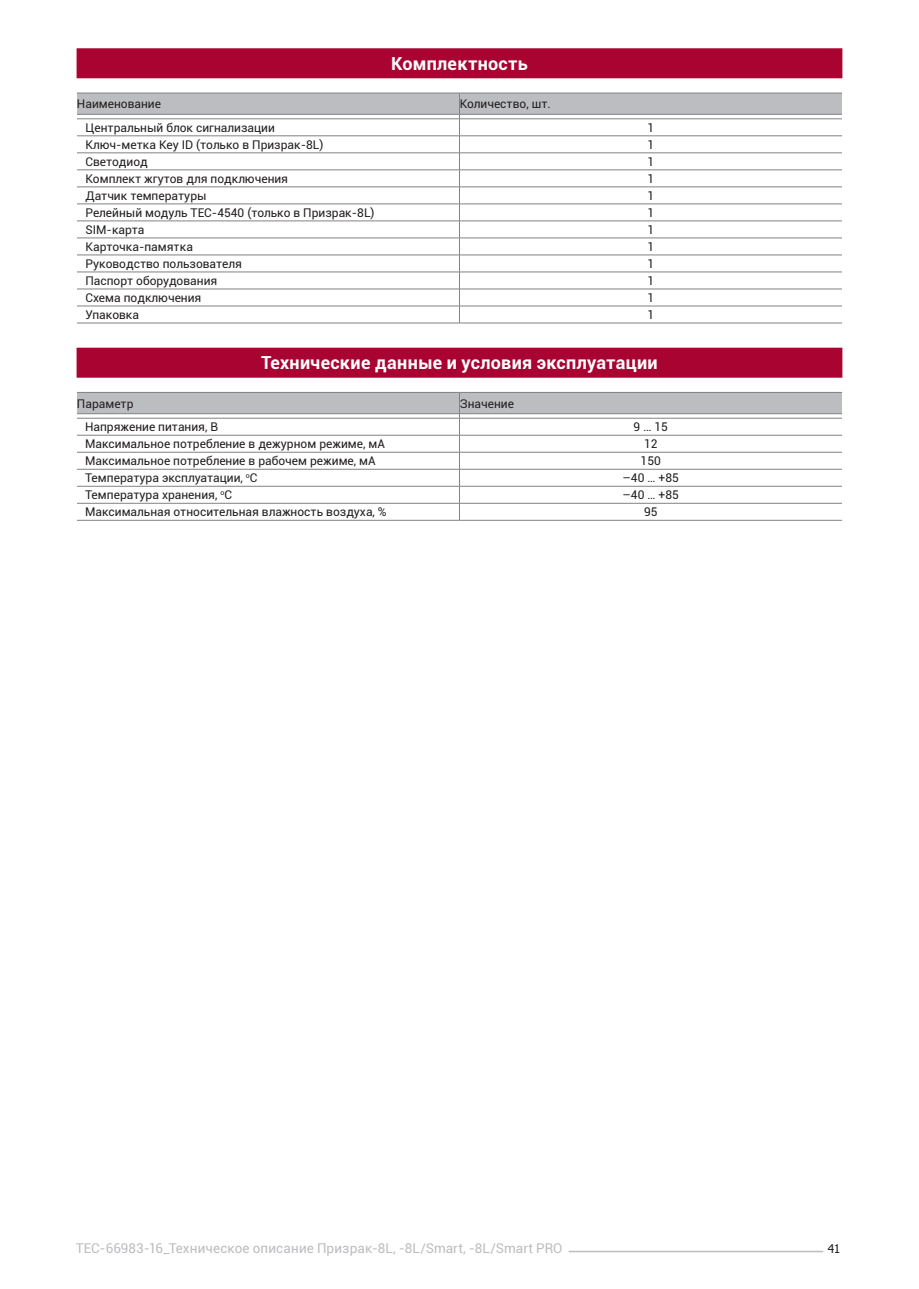
<style>
.page{position:relative;width:919px;height:1289px;background:#fff}
.page>*{position:absolute;margin:0;border:0;box-sizing:border-box;transform-origin:0 0}
.Заголовок_на_красной{font:700 18px "Roboto";letter-spacing:.015em;color:#fff}
.t1{font:13.5px "Roboto";letter-spacing:.01em;color:#bcbdc0}
.t2{font:12px "Roboto";color:#231f20}
.t3{font:12px "Tahoma";color:#231f20}
</style>
<div class="page">
<hr style="left:568px;top:1250px;width:255px;height:2px;background:#bcbdc0">
<div style="left:77px;top:48px;width:765px;height:30px;background:#a90332"></div>
<div style="left:77px;top:348px;width:765px;height:30px;background:#a90332"></div>
<svg style="left:77px;top:93px;width:765px;height:230px"></svg>
<hr style="left:77px;top:323px;width:382px;height:1px;background:#808285">
<hr style="left:459px;top:323px;width:383px;height:1px;background:#808285">
<svg style="left:77px;top:392px;width:765px;height:128px"></svg>
<hr style="left:77px;top:520px;width:382px;height:1px;background:#808285">
<hr style="left:459px;top:520px;width:383px;height:1px;background:#808285">
<p class="Заголовок_на_красной" style="left:391px;top:51px;width:138px">Комплектность</p>
<p class="t2" style="left:77px;top:95px;width:86px">Наименование</p>
<p class="t2" style="left:459px;top:95px;width:92px">Количество, шт.</p>
<p class="t2" style="left:85px;top:119px;width:191px">Центральный блок сигнализации</p>
<p class="t2" style="left:647px;top:119px;width:8px">1</p>
<p class="t2" style="left:85px;top:136px;width:239px">Ключ-метка Key ID (только в Призрак-8L)</p>
<p class="t2" style="left:647px;top:136px;width:8px">1</p>
<p class="t2" style="left:85px;top:153px;width:64px">Светодиод</p>
<p class="t2" style="left:647px;top:153px;width:8px">1</p>
<p class="t2" style="left:85px;top:170px;width:204px">Комплект жгутов для подключения</p>
<p class="t2" style="left:647px;top:170px;width:8px">1</p>
<p class="t2" style="left:85px;top:187px;width:123px">Датчик температуры</p>
<p class="t2" style="left:647px;top:187px;width:8px">1</p>
<p class="t2" style="left:85px;top:204px;width:291px">Релейный модуль TEC-4540 (только в Призрак-8L)</p>
<p class="t2" style="left:647px;top:204px;width:8px">1</p>
<p class="t2" style="left:85px;top:221px;width:61px">SIM-карта</p>
<p class="t2" style="left:647px;top:221px;width:8px">1</p>
<p class="t2" style="left:85px;top:238px;width:109px">Карточка‑ памятка</p>
<p class="t2" style="left:647px;top:238px;width:8px">1</p>
<p class="t2" style="left:85px;top:255px;width:158px">Руководство пользователя</p>
<p class="t2" style="left:647px;top:255px;width:8px">1</p>
<p class="t2" style="left:85px;top:272px;width:133px">Паспорт оборудования</p>
<p class="t2" style="left:647px;top:272px;width:8px">1</p>
<p class="t2" style="left:85px;top:289px;width:117px">Схема подключения</p>
<p class="t2" style="left:647px;top:289px;width:8px">1</p>
<p class="t2" style="left:85px;top:306px;width:55px">Упаковка</p>
<p class="t2" style="left:647px;top:306px;width:8px">1</p>
<p class="Заголовок_на_красной" style="left:261px;top:350px;width:398px">Технические данные и условия эксплуатации</p>
<p class="t2" style="left:77px;top:395px;width:58px">Параметр</p>
<p class="t2" style="left:459px;top:395px;width:56px">Значение</p>
<p class="t2" style="left:85px;top:418px;width:134px">Напряжение питания, В</p>
<p class="t2" style="left:633px;top:418px;width:36px">9 … 15</p>
<p class="t2" style="left:85px;top:435px;width:301px">Максимальное потребление в дежурном режиме, мА</p>
<p class="t2" style="left:644px;top:435px;width:15px">12</p>
<p class="t2" style="left:85px;top:452px;width:292px">Максимальное потребление в рабочем режиме, мА</p>
<p class="t2" style="left:640px;top:452px;width:22px">150</p>
<p class="t2" style="left:85px;top:469px;width:174px">Температура эксплуатации, <sup>о</sup>С</p>
<p class="t2" style="left:622px;top:469px;width:58px">–40 … +85</p>
<p class="t2" style="left:85px;top:486px;width:148px">Температура хранения, <sup>о</sup>С</p>
<p class="t2" style="left:622px;top:486px;width:58px">–40 … +85</p>
<p class="t2" style="left:85px;top:503px;width:303px">Максимальная относительная влажность воздуха, %</p>
<p class="t2" style="left:644px;top:503px;width:15px">95</p>
<p class="t1" style="left:76px;top:1239px;width:488px">TEC-66983-16_Техническое описание Призрак-8L, -8L/Smart, -8L/Smart PRO</p>
<p class="t3" style="left:827px;top:1240px;width:14px">41</p>
</div>
